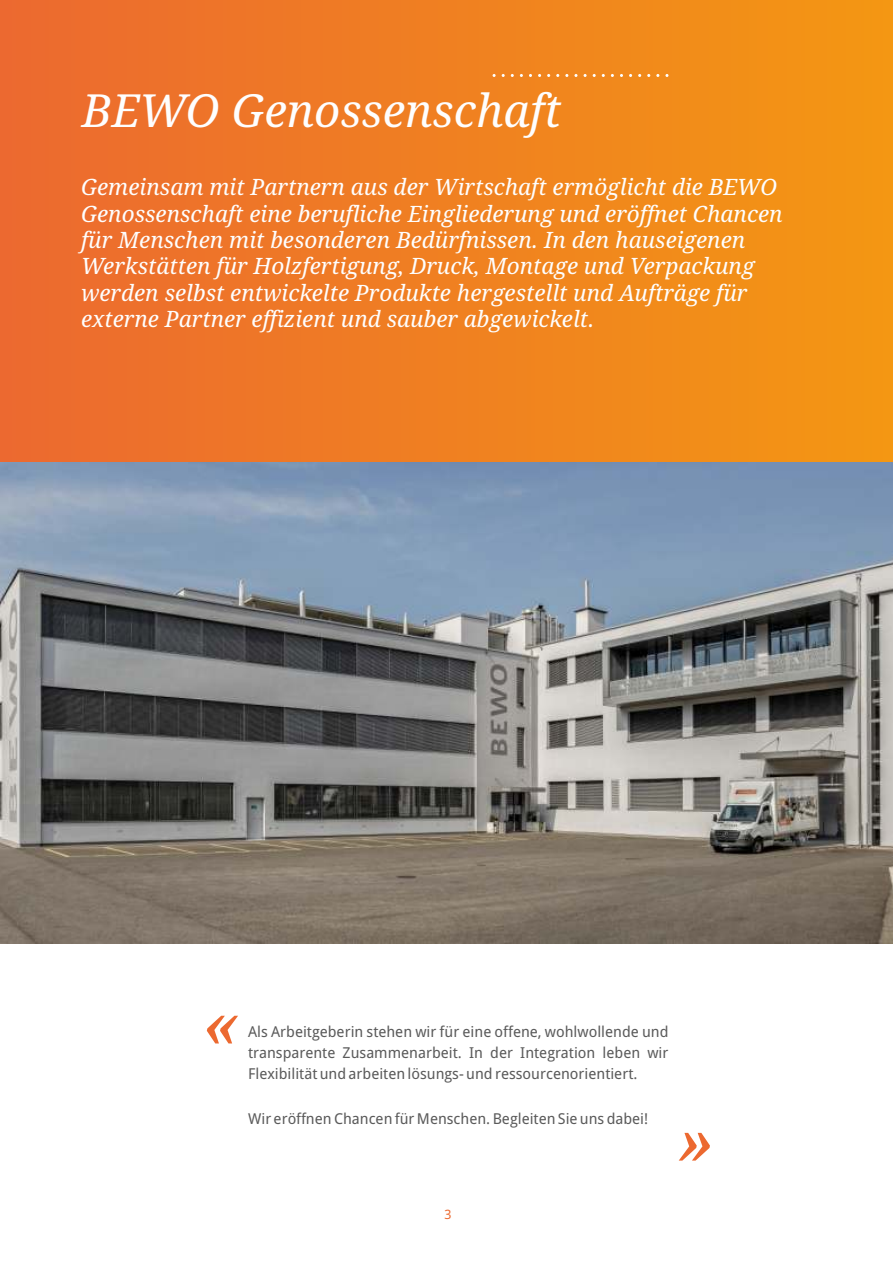
<style>
.page{position:relative;width:893px;height:1262px;background:#fff}
.page>*{position:absolute;margin:0;border:0;box-sizing:border-box;transform-origin:0 0}
.t1{font:italic 73.05px "Droid Serif";color:#ec6930}
.t2{font:italic 45.6px "Droid Serif";color:#fefefe}
.t3{font:italic 22.5px/26.4px "Droid Serif";color:#fefefe}
.t4{font:15px/21px "Droid Sans";color:#5b5b5b;text-align:justify}
.t5{font:12.9px "Droid Sans";color:#ec6930}
</style>
<div class="page">
<div style="left:0;top:0;width:893px;height:465px;background:linear-gradient(to right,#ec6930,#f49713)"></div>
<svg style="left:510px;top:74px;width:4px;height:3px"></svg>
<img style="left:0;top:462px;width:893px;height:481px">
<h2 class="t2" style="left:82px;top:92px;width:481px">BEWO Genossenschaft</h2>
<p class="t3" style="left:81px;top:176px;width:703px">Gemeinsam mit Partnern aus der Wirtschaft ermöglicht die BEWO Genossenschaft eine berufliche Eingliederung und eröffnet Chancen für Menschen mit besonderen Bedürfnissen. In den hauseigenen Werkstätten für Holzfertigung, Druck, Montage und Verpackung werden selbst entwickelte Produkte hergestellt und Aufträge für externe Partner effizient und sauber abgewickelt.</p>
<h1 class="t1" style="left:202px;top:993px;width:39px">«</h1>
<p class="t4" style="left:248px;top:1022px;width:422px">Als Arbeitgeberin stehen wir für eine offene, wohlwollende und transparente Zusammenarbeit. In der Integration leben wir Flexibilität und arbeiten lösungs- und ressourcenorientiert.</p>
<p class="t4" style="left:248px;top:1109px;width:401px">Wir eröffnen Chancen für Menschen. Begleiten Sie uns dabei!</p>
<h1 class="t1" style="left:677px;top:1110px;width:39px">»</h1>
<p class="t5" style="left:444px;top:1208px;width:9px">3</p>
</div>
